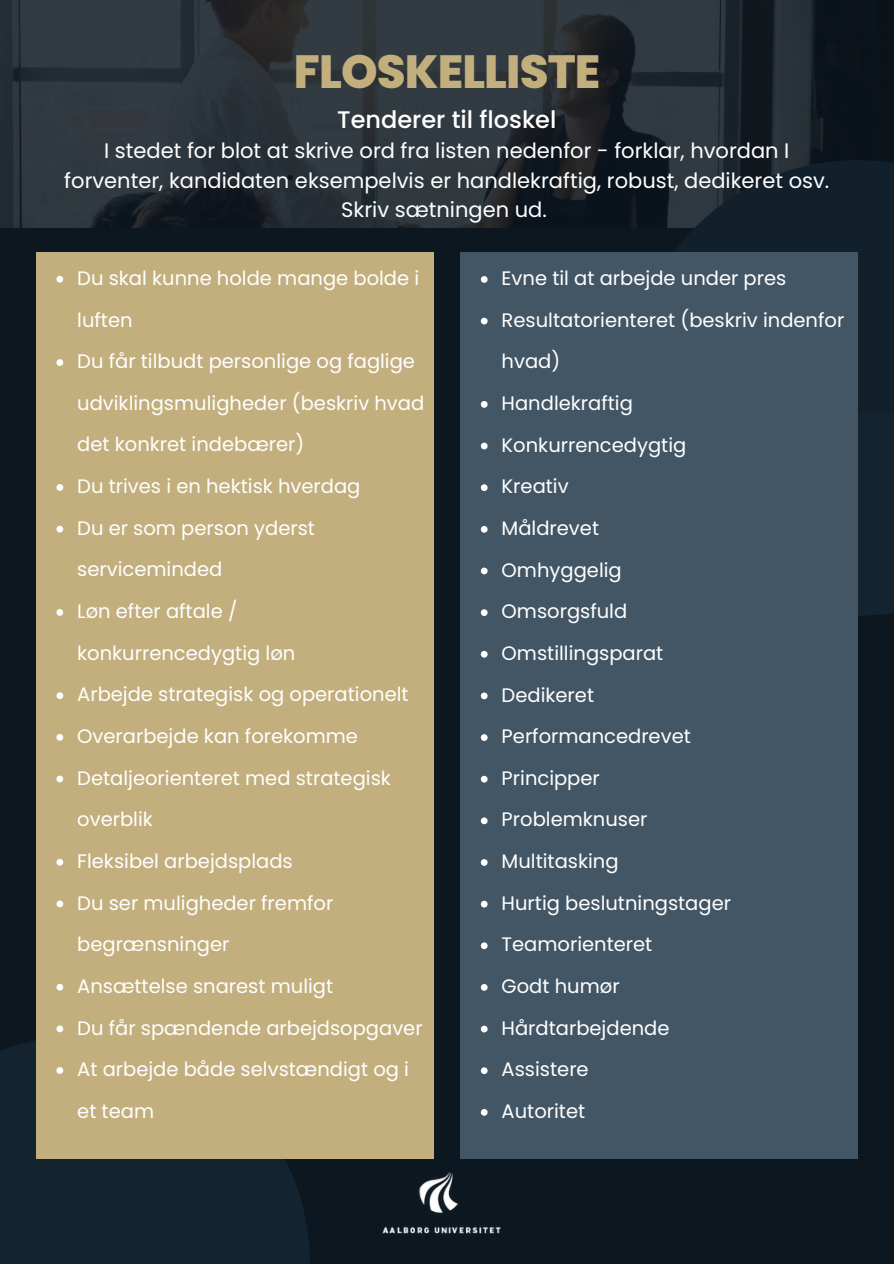
<style>
.page{position:relative;width:894px;height:1264px;background:#fff}
.page>*{position:absolute;margin:0;border:0;box-sizing:border-box;transform-origin:0 0}
.t1{font:800 46.5px "Poppins";letter-spacing:-.02em;color:#c2af7d}
.t2{font:500 24px "Poppins";color:#fff}
.t3{font:21px/29.2px "Poppins";color:#fff;text-align:center}
.t4{font:19.5px/41.7px "Poppins";color:#fff}
</style>
<div class="page">
<div style="left:0;top:0;width:893px;height:1263px;background:#0d1720"></div>
<div style="left:0;top:1035px;width:310px;height:228px;background:#142330"></div>
<div style="left:628px;top:160px;width:265px;height:455px;background:#142330"></div>
<svg style="left:0;top:0;width:893px;height:414px"></svg>
<img style="left:347px;top:1158px;width:183px;height:76px">
<div style="left:36px;top:252px;width:397px;height:906px;background:#c2af7d"></div>
<div style="left:460px;top:252px;width:397px;height:906px;background:#435666"></div>
<svg style="left:56px;top:276px;width:7px;height:6px"></svg>
<svg style="left:56px;top:359px;width:7px;height:7px"></svg>
<svg style="left:56px;top:484px;width:7px;height:7px"></svg>
<svg style="left:56px;top:525px;width:7px;height:7px"></svg>
<svg style="left:56px;top:609px;width:7px;height:6px"></svg>
<svg style="left:56px;top:692px;width:7px;height:7px"></svg>
<svg style="left:56px;top:734px;width:7px;height:6px"></svg>
<svg style="left:56px;top:775px;width:7px;height:7px"></svg>
<svg style="left:56px;top:859px;width:7px;height:6px"></svg>
<svg style="left:56px;top:900px;width:7px;height:7px"></svg>
<svg style="left:56px;top:983px;width:7px;height:7px"></svg>
<svg style="left:56px;top:1025px;width:7px;height:7px"></svg>
<svg style="left:56px;top:1067px;width:7px;height:6px"></svg>
<svg style="left:480px;top:276px;width:7px;height:7px"></svg>
<svg style="left:480px;top:318px;width:7px;height:6px"></svg>
<svg style="left:480px;top:401px;width:7px;height:7px"></svg>
<svg style="left:480px;top:442px;width:7px;height:7px"></svg>
<svg style="left:480px;top:484px;width:7px;height:7px"></svg>
<svg style="left:480px;top:526px;width:7px;height:6px"></svg>
<svg style="left:480px;top:567px;width:7px;height:7px"></svg>
<svg style="left:480px;top:609px;width:7px;height:7px"></svg>
<svg style="left:480px;top:651px;width:7px;height:6px"></svg>
<svg style="left:480px;top:692px;width:7px;height:7px"></svg>
<svg style="left:480px;top:734px;width:7px;height:7px"></svg>
<svg style="left:480px;top:775px;width:7px;height:7px"></svg>
<svg style="left:480px;top:817px;width:7px;height:7px"></svg>
<svg style="left:480px;top:859px;width:7px;height:6px"></svg>
<svg style="left:480px;top:900px;width:7px;height:7px"></svg>
<svg style="left:480px;top:942px;width:7px;height:7px"></svg>
<svg style="left:480px;top:984px;width:7px;height:6px"></svg>
<svg style="left:480px;top:1025px;width:7px;height:7px"></svg>
<svg style="left:480px;top:1067px;width:7px;height:7px"></svg>
<svg style="left:480px;top:1109px;width:7px;height:6px"></svg>
<h1 class="t1" style="left:294px;top:39px;width:308px">FLOSKELLISTE</h1>
<p class="t2" style="left:337px;top:103px;width:221px">Tenderer til floskel</p>
<p class="t3" style="left:64px;top:136px;width:766px">I stedet for blot at skrive ord fra listen nedenfor - forklar, hvordan I forventer, kandidaten eksempelvis er handlekraftig, robust, dedikeret osv.<br>Skriv sætningen ud.</p>
<p class="t4" style="left:77px;top:257px;width:343px">Du skal kunne holde mange bolde i luften</p>
<p class="t4" style="left:77px;top:340px;width:348px">Du får tilbudt personlige og faglige udviklingsmuligheder (beskriv hvad det konkret indebærer)</p>
<p class="t4" style="left:77px;top:465px;width:285px">Du trives i en hektisk hverdag</p>
<p class="t4" style="left:77px;top:507px;width:239px">Du er som person yderst serviceminded</p>
<p class="t4" style="left:77px;top:590px;width:219px">Løn efter aftale / konkurrencedygtig løn</p>
<p class="t4" style="left:77px;top:673px;width:333px">Arbejde strategisk og operationelt</p>
<p class="t4" style="left:77px;top:715px;width:282px">Overarbejde kan forekomme</p>
<p class="t4" style="left:77px;top:757px;width:315px">Detaljeorienteret med strategisk overblik</p>
<p class="t4" style="left:77px;top:840px;width:217px">Fleksibel arbejdsplads</p>
<p class="t4" style="left:77px;top:881px;width:257px">Du ser muligheder fremfor begrænsninger</p>
<p class="t4" style="left:77px;top:965px;width:257px">Ansættelse snarest muligt</p>
<p class="t4" style="left:77px;top:1006px;width:347px">Du får spændende arbejdsopgaver</p>
<p class="t4" style="left:77px;top:1048px;width:333px">At arbejde både selvstændigt og i et team</p>
<p class="t4" style="left:501px;top:257px;width:286px">Evne til at arbejde under pres</p>
<p class="t4" style="left:501px;top:299px;width:344px">Resultatorienteret (beskriv indenfor hvad)</p>
<p class="t4" style="left:501px;top:382px;width:133px">Handlekraftig</p>
<p class="t4" style="left:501px;top:424px;width:186px">Konkurrencedygtig</p>
<p class="t4" style="left:501px;top:465px;width:69px">Kreativ</p>
<p class="t4" style="left:501px;top:507px;width:99px">Måldrevet</p>
<p class="t4" style="left:501px;top:549px;width:122px">Omhyggelig</p>
<p class="t4" style="left:501px;top:590px;width:127px">Omsorgsfuld</p>
<p class="t4" style="left:501px;top:632px;width:163px">Omstillingsparat</p>
<p class="t4" style="left:501px;top:674px;width:94px">Dedikeret</p>
<p class="t4" style="left:501px;top:715px;width:191px">Performancedrevet</p>
<p class="t4" style="left:501px;top:757px;width:100px">Principper</p>
<p class="t4" style="left:501px;top:798px;width:147px">Problemknuser</p>
<p class="t4" style="left:501px;top:840px;width:118px">Multitasking</p>
<p class="t4" style="left:501px;top:882px;width:231px">Hurtig beslutningstager</p>
<p class="t4" style="left:501px;top:923px;width:152px">Teamorienteret</p>
<p class="t4" style="left:501px;top:965px;width:119px">Godt humør</p>
<p class="t4" style="left:501px;top:1007px;width:169px">Hårdtarbejdende</p>
<p class="t4" style="left:501px;top:1048px;width:89px">Assistere</p>
<p class="t4" style="left:501px;top:1090px;width:85px">Autoritet</p>
</div>
